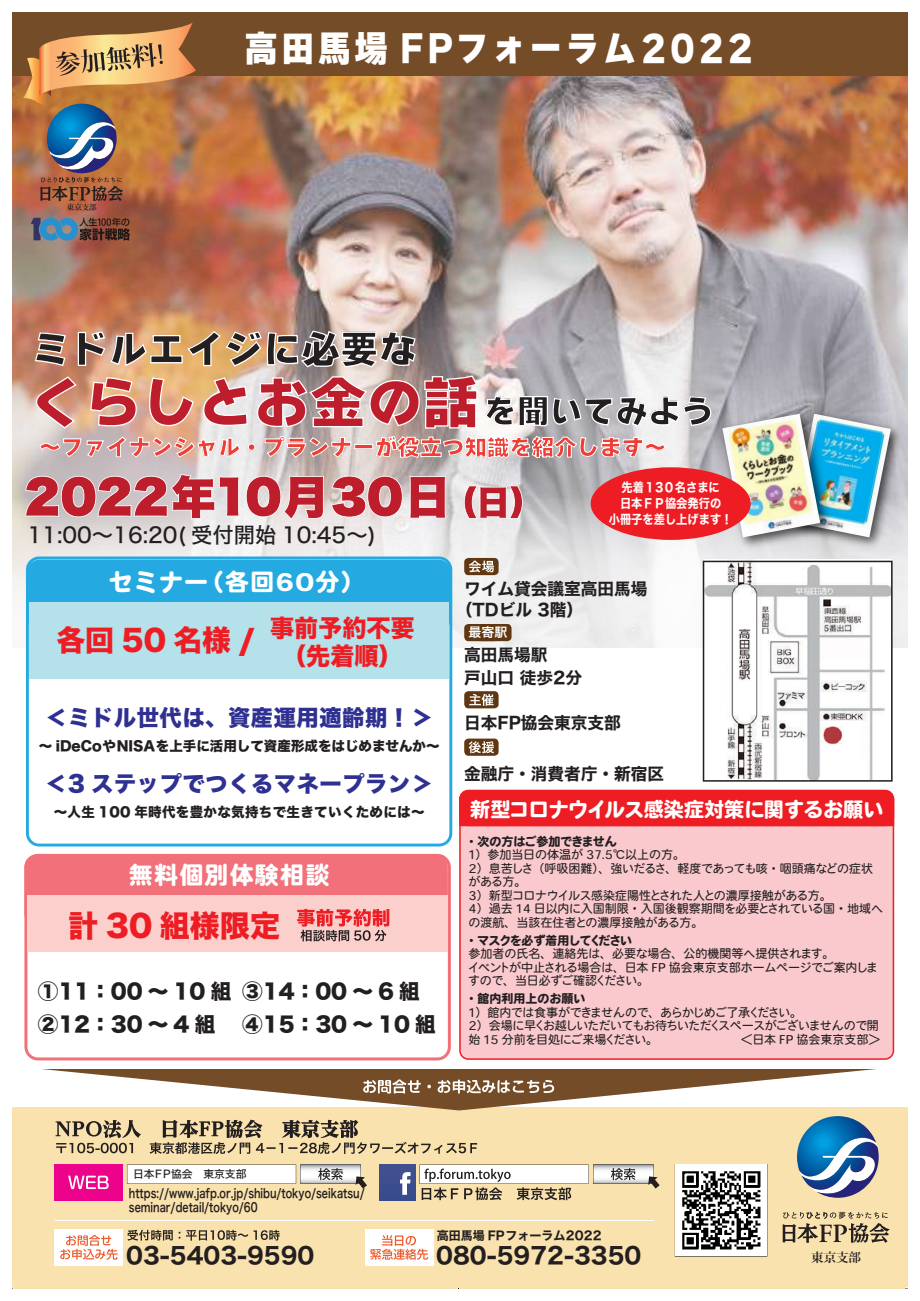
<style>
.page{position:relative;width:920px;height:1301px;background:#fff}
.page>*{position:absolute;margin:0;border:0;box-sizing:border-box;transform-origin:0 0}
.t1{font:56.25px "Wanpaku Ruika 08";color:#be1d2c}
.t2{font:38.55px "Wanpaku Ruika 08";color:#231f20}
.t3{font:36.45px "Wanpaku Ruika 08";letter-spacing:.1em;color:#fff;scale:.92 1}
.t4{font:32.85px "Wanpaku Ruika 08";color:#231f20}
.t5{font:30px "Hiragino Sans W8";color:#ee1d23}
.t6{font:28.95px "Hiragino Sans W8";color:#ee1d23}
.t7{font:24.15px/27.5px "Hiragino Sans W8";color:#ee1d23;text-align:center}
.t8{font:24px "Heisei Maru Go Std W8";letter-spacing:.05em;color:#fff}
.t9{font:22.65px "Hiragino Sans W7";color:#231f20}
.t10{font:22.35px "Wanpaku Ruika 08";color:#ee3e35}
.t11{font:22.2px "Hiragino Sans W8";letter-spacing:.025em;color:#2e3092}
.t12{font:21.3px "Hiragino Sans W5";color:#231f20}
.t13{font:20.55px/33px "Hiragino Sans W8";color:#231f20}
.t14{font:20.1px "Heisei Maru Go Std W8";letter-spacing:-.015em;color:#fff}
.t15{font:16.65px/22.8px "Hiragino Sans W7";color:#231f20}
.t16{font:13.5px "Hiragino Sans W8";color:#231f20}
.t17{font:13.5px "Hiragino Sans W8";letter-spacing:.025em;color:#231f20}
.t18{font:12.9px "Hiragino Sans W6";color:#fff}
.t19{font:12.6px/14px "Hira Kaku Pro N W6";color:#231f20;scale:.77 1}
.t20{font:12.6px/15.8px "Hiragino Sans W7";color:#fff;text-align:center;scale:.89 1}
.t21{font:700 12.45px "Koz Min Pr 6 N";color:#231f20}
.t22{font:12px/13.5px "Heisei Maru Go Std W4";letter-spacing:-.03em;color:#231f20}
.t23{font:12px/13.5px "Heisei Maru Go Std W4";letter-spacing:-.06em;color:#231f20}
.t24{font:12px "Heisei Maru Go Std W8";letter-spacing:-.01em;color:#231f20}
.t25{font:12px "Heisei Maru Go Std W8";letter-spacing:-.065em;color:#231f20}
.t26{font:12px "Hiragino Sans W7";color:#231f20}
.t27{font:12px "Heisei Maru Go Std W4";color:#231f20}
.t28{font:10.8px "Hiragino Sans W5";color:#231f20}
.t29{font:700 7.5px "Koz Min Pr 6 N";color:#231f20}
</style>
<div class="page">
<img style="left:13px;top:76px;width:894px;height:723px">
<div style="left:460px;top:790px;width:433px;height:269px;background:#f9c9ce;border-radius:8px"></div>
<div style="left:459px;top:790px;width:435px;height:270px;border:2px solid #ee1d23;border-radius:8px"></div>
<div style="left:460px;top:790px;width:433px;height:35px;background:#ee1d23;border-radius:8px"></div>
<div style="left:459px;top:790px;width:435px;height:36px;border:2px solid #ee1d23;border-radius:8px"></div>
<div style="left:459px;top:798px;width:435px;height:28px;background:#ee1d23"></div>
<div style="left:13px;top:13px;width:894px;height:63px;background:#744c27"></div>
<div style="left:13px;top:1107px;width:894px;height:181px;background:#f9e2ad"></div>
<svg style="left:56px;top:1119px;width:421px;height:35px"></svg>
<svg style="left:42px;top:1069px;width:834px;height:41px"></svg>
<svg style="left:797px;top:1116px;width:81px;height:82px"></svg>
<svg style="left:782px;top:1212px;width:107px;height:31px"></svg>
<img style="left:837px;top:405px;width:70px;height:149px">
<img style="left:837px;top:414px;width:54px;height:123px">
<img style="left:713px;top:405px;width:124px;height:149px">
<img style="left:722px;top:414px;width:98px;height:123px">
<div style="left:590px;top:467px;width:160px;height:73px;background:#ee1d23;border-radius:50%"></div>
<div style="left:464px;top:558px;width:34px;height:17px;background:#603711;border-radius:4px"></div>
<svg style="left:469px;top:560px;width:25px;height:12px"></svg>
<div style="left:464px;top:691px;width:34px;height:17px;background:#603711;border-radius:4px"></div>
<svg style="left:469px;top:694px;width:24px;height:12px"></svg>
<div style="left:464px;top:738px;width:34px;height:18px;background:#603711;border-radius:4px"></div>
<svg style="left:469px;top:741px;width:25px;height:12px"></svg>
<div style="left:464px;top:624px;width:34px;height:17px;background:#603711;border-radius:4px"></div>
<div style="left:477px;top:624px;width:34px;height:17px;background:#603711;border-radius:4px"></div>
<div style="left:55px;top:1164px;width:68px;height:36px;background:#ed028c"></div>
<svg style="left:68px;top:1175px;width:41px;height:14px"></svg>
<svg style="left:127px;top:1164px;width:240px;height:24px"></svg>
<svg style="left:419px;top:1164px;width:240px;height:36px"></svg>
<div style="left:379px;top:1164px;width:36px;height:36px;background:#3e4e8e"></div>
<svg style="left:400px;top:1172px;width:10px;height:23px"></svg>
<svg style="left:127px;top:1229px;width:153px;height:11px"></svg>
<div style="left:55px;top:1229px;width:68px;height:36px;background:#fff"></div>
<svg style="left:60px;top:1235px;width:58px;height:25px"></svg>
<div style="left:365px;top:1229px;width:68px;height:36px;background:#fff"></div>
<svg style="left:370px;top:1235px;width:58px;height:25px"></svg>
<hr style="left:55px;top:1220px;width:598px;height:1px;background:#fff">
<img style="left:23px;top:23px;width:173px;height:178px">
<svg style="left:31px;top:218px;width:99px;height:23px;background:#5c5c67"></svg>
<div style="left:24px;top:854px;width:427px;height:206px;border:3px solid #f17079;border-radius:12px"></div>
<div style="left:24px;top:855px;width:424px;height:71px;background:#f17079;border-radius:12px"></div>
<div style="left:28px;top:895px;width:420px;height:57px;background:#fbd0cc"></div>
<svg style="left:297px;top:909px;width:92px;height:32px"></svg>
<div style="left:27px;top:558px;width:424px;height:287px;background:#fff;border-radius:12px"></div>
<div style="left:26px;top:556px;width:426px;height:290px;border:3px solid #24aae1;border-radius:12px"></div>
<div style="left:27px;top:559px;width:424px;height:72px;background:#24aae1;border-radius:12px"></div>
<div style="left:29px;top:603px;width:420px;height:76px;background:#b4e1ea"></div>
<svg style="left:35px;top:375px;width:43px;height:54px;background:#d8b19f"></svg>
<svg style="left:89px;top:376px;width:48px;height:51px;background:#e5c1a3"></svg>
<svg style="left:148px;top:377px;width:46px;height:50px;background:#e9bb92"></svg>
<svg style="left:202px;top:376px;width:46px;height:51px"></svg>
<svg style="left:256px;top:375px;width:222px;height:54px;background:#c7bcba"></svg>
<svg style="left:39px;top:436px;width:202px;height:22px;background:#d8cac7"></svg>
<svg style="left:248px;top:443px;width:8px;height:8px"></svg>
<svg style="left:264px;top:436px;width:87px;height:22px;background:#cbc1bf"></svg>
<div style="left:354px;top:444px;width:19px;height:5px;border:1px solid #fff"></div>
<svg style="left:375px;top:435px;width:291px;height:24px"></svg>
<div style="left:675px;top:1164px;width:92px;height:92px;background:#fff"></div>
<svg style="left:703px;top:561px;width:189px;height:220px"></svg>
<svg style="left:25px;top:474px;width:214px;height:45px;background:#cb747d"></svg>
<svg style="left:246px;top:476px;width:78px;height:44px;background:#d0727a"></svg>
<svg style="left:331px;top:476px;width:72px;height:41px;background:#cd6c74"></svg>
<svg style="left:409px;top:476px;width:37px;height:42px;background:#cb5965"></svg>
<svg style="left:464px;top:485px;width:59px;height:34px;background:#d37e86"></svg>
<svg style="left:34px;top:331px;width:33px;height:36px"></svg>
<svg style="left:77px;top:330px;width:339px;height:38px;background:#d5b294"></svg>
<svg style="left:484px;top:395px;width:228px;height:32px"></svg>
<img style="left:675px;top:1165px;width:91px;height:91px">
<p class="t29" style="left:67px;top:203px;width:31px">東京支部</p>
<h3 class="t3" style="left:244px;top:30px;width:554px">高田馬場 FPフォーラム2022</h3>
<h2 class="t2" style="left:32px;top:329px;width:387px">ミドルエイジに必要な</h2>
<h1 class="t1" style="left:29px;top:374px;width:452px">くらしとお金の話</h1>
<h3 class="t10" style="left:39px;top:436px;width:629px">～ファイナンシャル・プランナーが役立つ知識を紹介します～</h3>
<h3 class="t4" style="left:484px;top:394px;width:232px">を聞いてみよう</h3>
<h3 class="t12" style="left:28px;top:516px;width:350px">11:00～16:20( 受付開始 10:45～)</h3>
<h3 class="t8" style="left:109px;top:569px;width:257px">セミナー（各回60分）</h3>
<h3 class="t6" style="left:56px;top:624px;width:200px">各回 50 名様 /</h3>
<h3 class="t7" style="left:270px;top:615px;width:146px">事前予約不要（先着順）</h3>
<h3 class="t11" style="left:45px;top:705px;width:389px">＜ミドル世代は、資産運用適齢期！＞</h3>
<p class="t16" style="left:39px;top:739px;width:402px">～ iDeCoやNISAを上手に活用して資産形成をはじめませんか～</p>
<h3 class="t11" style="left:45px;top:771px;width:390px">＜3 ステップでつくるマネープラン＞</h3>
<p class="t17" style="left:54px;top:805px;width:372px">～人生 100 年時代を豊かな気持ちで生きていくためには～</p>
<h3 class="t8" style="left:129px;top:861px;width:202px">無料個別体験相談</h3>
<h3 class="t5" style="left:68px;top:909px;width:213px">計 30 組様限定</h3>
<h3 class="t13" style="left:38px;top:975px;width:195px">①11：00 ～ 10 組<br>②12：30 ～ 4 組</h3>
<h3 class="t13" style="left:242px;top:975px;width:195px">③14：00 ～ 6 組<br>④15：30 ～ 10 組</h3>
<p class="t20" style="left:609px;top:480px;width:141px">先着１3０名さまに<br>日本ＦＰ協会発行の<br>小冊子を差し上げます！</p>
<h3 class="t15" style="left:456px;top:579px;width:193px;line-height:21px;text-indent:8px">ワイム貸会議室高田馬場（TDビル 3階）</h3>
<p class="t18" style="left:468px;top:621px;width:40px">最寄駅</p>
<h3 class="t15" style="left:464px;top:644px;width:119px">高田馬場駅<br>戸山口徒歩2分</h3>
<h3 class="t15" style="left:464px;top:712px;width:158px">日本FP協会東京支部</h3>
<h3 class="t15" style="left:464px;top:763px;width:202px">金融庁・消費者庁・新宿区</h3>
<h3 class="t14" style="left:470px;top:798px;width:415px">新型コロナウイルス感染症対策に関するお願い</h3>
<p class="t24" style="left:465px;top:835px;width:153px">・次の方はご参加できません</p>
<p class="t22" style="left:468px;top:848px;width:416px">1）参加当日の体温が 37.5℃以上の方。<br>2）息苦しさ（呼吸困難）、強いだるさ、軽度であっても咳・咽頭痛などの症状がある方。<br>3）新型コロナウイルス感染症陽性とされた人との濃厚接触がある方。<br>4）過去 14 日以内に入国制限・入国後観察期間を必要とされている国・地域への渡航、当該在住者との濃厚接触がある方。</p>
<p class="t25" style="left:465px;top:934px;width:168px">・マスクを必ず着用してください</p>
<p class="t22" style="left:468px;top:947px;width:412px">参加者の氏名、連絡先は、必要な場合、公的機関等へ提供されます。<br>イベントが中止される場合は、日本 FP 協会東京支部ホームページでご案内しますので、当日必ずご確認ください。</p>
<p class="t24" style="left:465px;top:992px;width:121px">・館内利用上のお願い</p>
<p class="t23" style="left:468px;top:1006px;width:412px">1）館内では食事ができませんので、あらかじめご了承ください。<br>2）会場に早くお越しいただいてもお待ちいただくスペースがございませんので開始 15 分前を目処にご来場ください。</p>
<p class="t27" style="left:741px;top:1031px;width:141px">＜日本 FP 協会東京支部＞</p>
<p class="t28" style="left:133px;top:1164px;width:115px">日本FP協会　東京支部</p>
<p class="t19" style="left:129px;top:1185px;width:308px">https://www.jafp.or.jp/shibu/tokyo/seikatsu/ seminar/detail/tokyo/60</p>
<p class="t26" style="left:437px;top:1226px;width:166px">高田馬場 FPフォーラム2022</p>
<h3 class="t9" style="left:126px;top:1238px;width:190px">03-5403-9590</h3>
<h3 class="t9" style="left:436px;top:1238px;width:206px">080-5972-3350</h3>
<p class="t21" style="left:811px;top:1250px;width:51px">東京支部</p>
</div>
